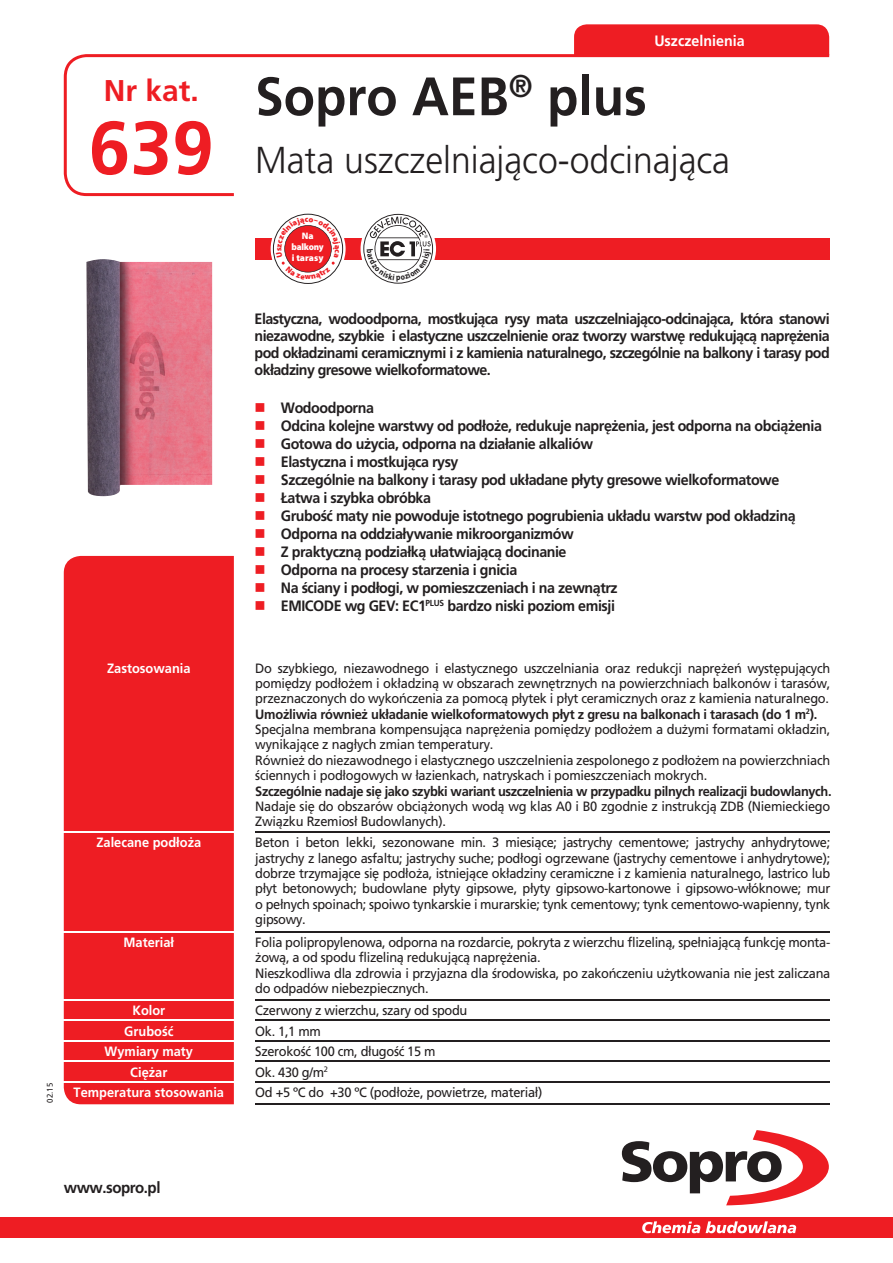
<style>
.page{position:relative;width:893px;height:1263px;background:#fff}
.page>*{position:absolute;margin:0;border:0;box-sizing:border-box;transform-origin:0 0}
.t1{font:700 75px "Frutiger LT Com";color:#ee1d23}
.t2{font:700 54px "Frutiger LT Com";color:#231f20;scale:.95 1}
.t3{font:300 37.5px "Frutiger LT Com";color:#231f20;scale:.95 1}
.t4{font:30px "Myriad Pro";letter-spacing:-.01em;color:#ee1d23}
.t5{font:700 30px "Frutiger LT Com";color:#ee1d23}
.t6{font:700 15.75px "Frutiger LT Com";letter-spacing:-.03em;color:#231f20;scale:.95 1}
.t7{font:700 15px/17.1px "Frutiger LT Com";letter-spacing:-.03em;color:#231f20;text-align:justify;scale:.95 1}
.t8{font:700 15px "Frutiger LT Com";color:#fff;scale:.95 1}
.t9{font:13.5px/15.5px "Frutiger LT Com";letter-spacing:-.025em;color:#231f20;scale:.95 1}
.t10{font:700 13.5px "Frutiger LT Com";letter-spacing:-.03em;color:#231f20;scale:.95 1}
.t11{font:700 13.5px "Frutiger LT Com";color:#fff;scale:.95 1}
.t12{font:900 9.45px/11.4px "Myriad Pro";letter-spacing:-.015em;color:#fff;text-align:center}
.t13{font:8.25px "Frutiger LT Com";color:#231f20;scale:.95 1}
.t14{font:900 8.1px "Myriad Pro";color:#ee1d23}
.s1{color:#ee1d23}
.s2{font-weight:700}
</style>
<div class="page">
<div style="left:574px;top:24px;width:255px;height:30px;background:#ee1d23"></div>
<svg style="left:64px;top:54px;width:765px;height:142px"></svg>
<div style="left:64px;top:556px;width:170px;height:548px;background:#ee1d23"></div>
<svg style="left:78px;top:68px;width:156px;height:70px"></svg>
<hr style="left:255px;top:1103px;width:574px;height:1px;background:#231f20">
<div style="left:0;top:1216px;width:893px;height:21px;background:#ee1d23"></div>
<svg style="left:622px;top:1130px;width:207px;height:75px"></svg>
<svg style="left:642px;top:1221px;width:154px;height:12px"></svg>
<div style="left:255px;top:238px;width:574px;height:21px;background:#ee1d23"></div>
<svg style="left:271px;top:211px;width:75px;height:75px"></svg>
<div style="left:361px;top:211px;width:75px;height:76px;background:#fff;border-radius:50%"></div>
<img style="left:86px;top:259px;width:126px;height:237px">
<hr style="left:64px;top:831px;width:170px;height:1px;background:#fff">
<hr style="left:255px;top:831px;width:574px;height:1px;background:#231f20">
<hr style="left:64px;top:931px;width:170px;height:1px;background:#fff">
<hr style="left:255px;top:931px;width:574px;height:1px;background:#231f20">
<hr style="left:64px;top:999px;width:170px;height:1px;background:#fff">
<hr style="left:255px;top:999px;width:574px;height:1px;background:#231f20">
<hr style="left:64px;top:1020px;width:170px;height:1px;background:#fff">
<hr style="left:255px;top:1020px;width:574px;height:1px;background:#231f20">
<hr style="left:64px;top:1040px;width:170px;height:1px;background:#fff">
<hr style="left:255px;top:1040px;width:574px;height:1px;background:#231f20">
<hr style="left:64px;top:1060px;width:170px;height:2px;background:#fff">
<hr style="left:255px;top:1060px;width:574px;height:2px;background:#231f20">
<hr style="left:64px;top:1081px;width:170px;height:1px;background:#fff">
<hr style="left:255px;top:1081px;width:574px;height:1px;background:#231f20">
<svg style="left:273px;top:214px;width:70px;height:70px"></svg>
<svg style="left:363px;top:214px;width:70px;height:70px"></svg>
<p class="t13" style="left:45px;top:1102px;width:22px;rotate:-90deg">02.15</p>
<h3 class="t5" style="left:104px;top:73px;width:97px">Nr kat.</h3>
<h3 class="t4" style="left:102px;top:72px;width:91px">Best-Nr</h3>
<h1 class="t1" style="left:89px;top:104px;width:127px">639</h1>
<p class="t8" style="left:654px;top:32px;width:97px">Uszczelnienia</p>
<h2 class="t2" style="left:255px;top:65px;width:414px">Sopro AEB<sup>®</sup> plus</h2>
<h3 class="t3" style="left:255px;top:138px;width:501px">Mata uszczelniająco-odcinająca</h3>
<p class="t12" style="left:292px;top:230px;width:34px">Na balkony i tarasy</p>
<p class="t14" style="left:305px;top:272px;width:8px">w</p>
<p class="t7" style="left:255px;top:310px;width:607px">Elastyczna, wodoodporna, mostkująca rysy mata uszczelniająco-odcinająca, która stanowi niezawodne, szybkie i elastyczne uszczelnienie oraz tworzy warstwę redukującą naprężenia pod okładzinami ceramicznymi i z kamienia naturalnego, szczególnie na balkony i tarasy pod okładziny gresowe wielkoformatowe.</p>
<p class="t7" style="left:255px;top:399px;width:127px"><span class="s1">■</span> Wodoodporna</p>
<p class="t7" style="left:255px;top:417px;width:599px"><span class="s1">■</span> Odcina kolejne warstwy od podłoże, redukuje naprężenia, jest odporna na obciążenia</p>
<p class="t7" style="left:255px;top:435px;width:358px"><span class="s1">■</span> Gotowa do użycia, odporna na działanie alkaliów</p>
<p class="t7" style="left:255px;top:453px;width:216px"><span class="s1">■</span> Elastyczna i mostkująca rysy</p>
<p class="t7" style="left:255px;top:471px;width:554px"><span class="s1">■</span> Szczególnie na balkony i tarasy pod układane płyty gresowe wielkoformatowe</p>
<p class="t7" style="left:255px;top:489px;width:187px"><span class="s1">■</span> Łatwa i szybka obróbka</p>
<p class="t7" style="left:255px;top:507px;width:571px"><span class="s1">■</span> Grubość maty nie powoduje istotnego pogrubienia układu warstw pod okładziną</p>
<p class="t7" style="left:255px;top:525px;width:337px"><span class="s1">■</span> Odporna na oddziaływanie mikroorganizmów</p>
<p class="t7" style="left:255px;top:543px;width:330px"><span class="s1">■</span> Z praktyczną podziałką ułatwiającą docinanie</p>
<p class="t7" style="left:255px;top:561px;width:278px"><span class="s1">■</span> Odporna na procesy starzenia i gnicia</p>
<p class="t7" style="left:255px;top:579px;width:384px"><span class="s1">■</span> Na ściany i podłogi, w pomieszczeniach i na zewnątrz</p>
<p class="t7" style="left:255px;top:597px;width:381px"><span class="s1">■</span> EMICODE wg GEV: EC1<sup>PLUS</sup> bardzo niski poziom emisji</p>
<p class="t11" style="left:107px;top:660px;width:89px">Zastosowania</p>
<p class="t9" style="left:255px;top:660px;width:607px">Do szybkiego, niezawodnego i elastycznego uszczelniania oraz redukcji naprężeń występujących pomiędzy podłożem i okładziną w obszarach zewnętrznych na powierzchniach balkonów i tarasów, przeznaczonych do wykończenia za pomocą płytek i płyt ceramicznych oraz z kamienia naturalnego.<br><span class="s2">Umożliwia również układanie wielkoformatowych płyt z gresu na balkonach i tarasach (do 1 m</span><sup>2</sup><span class="s2">).<br></span>Specjalna membrana kompensująca naprężenia pomiędzy podłożem a dużymi formatami okładzin, wynikające z nagłych zmian temperatury.<br>Również do niezawodnego i elastycznego uszczelnienia zespolonego z podłożem na powierzchniach ściennych i podłogowych w łazienkach, natryskach i pomieszczeniach mokrych.</p>
<p class="t10" style="left:255px;top:783px;width:608px">Szczególnie nadaje się jako szybki wariant uszczelnienia w przypadku pilnych realizacji budowlanych.</p>
<p class="t9" style="left:255px;top:799px;width:607px">Nadaje się do obszarów obciążonych wodą wg klas A0 i B0 zgodnie z instrukcją ZDB (Niemieckiego<br>Związku Rzemiosł Budowlanych).</p>
<p class="t11" style="left:96px;top:835px;width:112px">Zalecane podłoża</p>
<p class="t9" style="left:255px;top:835px;width:607px;text-align:justify">Beton i beton lekki, sezonowane min. 3 miesiące; jastrychy cementowe; jastrychy anhydrytowe; jastrychy z lanego asfaltu; jastrychy suche; podłogi ogrzewane (jastrychy cementowe i anhydrytowe); dobrze trzymające się podłoża, istniejące okładziny ceramiczne i z kamienia naturalnego, lastrico lub płyt betonowych; budowlane płyty gipsowe, płyty gipsowo-kartonowe i gipsowo-włóknowe; mur o pełnych spoinach; spoiwo tynkarskie i murarskie; tynk cementowy; tynk cementowo-wapienny, tynk gipsowy.</p>
<p class="t11" style="left:124px;top:934px;width:55px">Materiał</p>
<p class="t9" style="left:255px;top:934px;width:607px">Folia polipropylenowa, odporna na rozdarcie, pokryta z wierzchu flizeliną, spełniającą funkcję monta&shy;żową, a od spodu flizeliną redukującą naprężenia.<br>Nieszkodliwa dla zdrowia i przyjazna dla środowiska, po zakończeniu użytkowania nie jest zaliczana do odpadów niebezpiecznych.</p>
<p class="t11" style="left:132px;top:1002px;width:36px">Kolor</p>
<p class="t9" style="left:255px;top:1002px;width:225px">Czerwony z wierzchu, szary od spodu</p>
<p class="t11" style="left:124px;top:1023px;width:53px">Grubość</p>
<p class="t9" style="left:255px;top:1023px;width:70px">Ok. 1,1 mm</p>
<p class="t11" style="left:105px;top:1044px;width:95px">Wymiary maty</p>
<p class="t9" style="left:255px;top:1044px;width:191px">Szerokość 100 cm, długość 15 m</p>
<p class="t11" style="left:130px;top:1064px;width:41px">Ciężar</p>
<p class="t9" style="left:255px;top:1064px;width:78px">Ok. 430 g/m<sup>2</sup></p>
<p class="t11" style="left:74px;top:1084px;width:160px">Temperatura stosowania</p>
<p class="t9" style="left:255px;top:1084px;width:304px">Od +5 ºC do +30 ºC (podłoże, powietrze, materiał)</p>
<p class="t6" style="left:64px;top:1178px;width:103px">www.sopro.pl</p>
</div>
